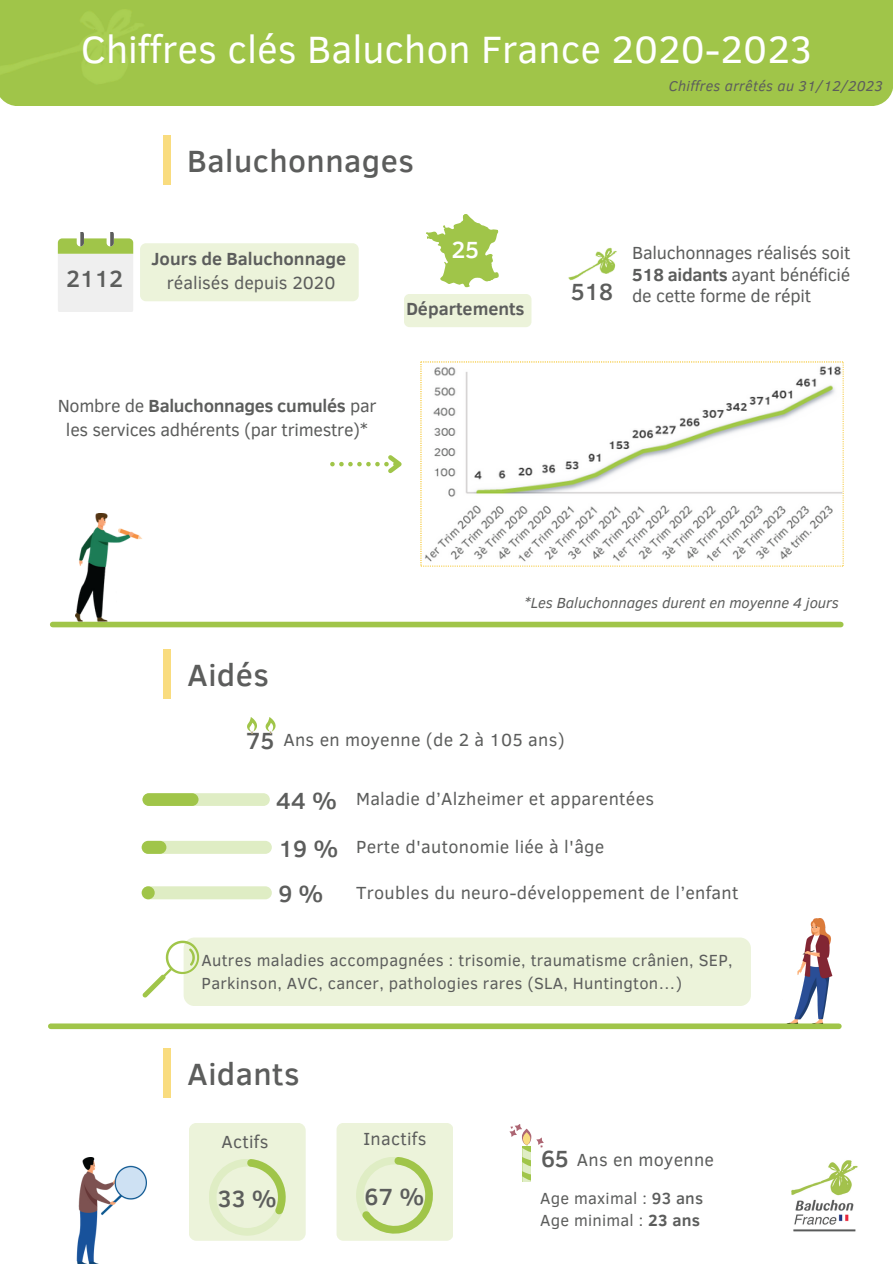
<style>
.page{position:relative;width:893px;height:1264px;background:#fff}
.page>*{position:absolute;margin:0;border:0;box-sizing:border-box;transform-origin:0 0}
.t1{font:39px "Clear Sans";color:#fff}
.t2{font:500 31.5px "Clear Sans";letter-spacing:.015em;color:#5c5d5c}
.t3{font:500 24px "Clear Sans";letter-spacing:-.01em;color:#5c5d5c}
.t4{font:500 24px "Clear Sans";color:#fff}
.t5{font:18px/21.3px "Clear Sans";letter-spacing:.015em;color:#5c5d5c;text-align:justify}
.t6{font:18px/24.8px "Clear Sans";letter-spacing:-.015em;color:#5c5d5c;text-align:center}
.t7{font:700 18px "Clear Sans";color:#5c5d5c}
.t8{font:16.5px/22.5px "Clear Sans";letter-spacing:.015em;color:#5c5d5c}
.t9{font:italic 15px "Clear Sans";letter-spacing:-.005em;color:#5c5d5c}
.t10{font:italic 14.55px "Clear Sans";letter-spacing:.02em;color:#5c5d5c}
.s1{font-weight:700}
.s2{font-weight:500}
</style>
<div class="page">
<div style="left:0;top:0;width:892px;height:106px;background:#a0c549"></div>
<div style="left:53px;top:621px;width:787px;height:6px;background:#a0c549"></div>
<div style="left:163px;top:135px;width:7px;height:50px;background:#f9dc7f"></div>
<svg style="left:426px;top:214px;width:73px;height:74px"></svg>
<img style="left:75px;top:513px;width:67px;height:109px">
<div style="left:140px;top:243px;width:219px;height:58px;background:#ecf3da;border-radius:6px"></div>
<svg style="left:330px;top:455px;width:72px;height:19px"></svg>
<div style="left:404px;top:294px;width:127px;height:33px;background:#ecf3da;border-radius:6px"></div>
<img style="left:568px;top:247px;width:49px;height:34px">
<svg style="left:58px;top:233px;width:75px;height:78px"></svg>
<div style="left:163px;top:649px;width:8px;height:50px;background:#f9dc7f"></div>
<div style="left:142px;top:793px;width:128px;height:13px;background:#dfedc4;border-radius:6px"></div>
<div style="left:142px;top:793px;width:56px;height:13px;background:#a0c549;border-radius:6px"></div>
<img style="left:789px;top:918px;width:50px;height:107px">
<svg style="left:247px;top:717px;width:10px;height:17px"></svg>
<svg style="left:265px;top:717px;width:10px;height:17px"></svg>
<div style="left:142px;top:886px;width:130px;height:13px;background:#dfedc4;border-radius:7px"></div>
<div style="left:142px;top:886px;width:13px;height:13px;background:#a0c549;border-radius:50%"></div>
<svg style="left:143px;top:940px;width:43px;height:57px"></svg>
<div style="left:183px;top:937px;width:567px;height:69px;background:#ecf3da;border-radius:11px"></div>
<div style="left:142px;top:840px;width:130px;height:13px;background:#dfedc4;border-radius:7px"></div>
<div style="left:142px;top:840px;width:24px;height:13px;background:#a0c549;border-radius:7px"></div>
<div style="left:51px;top:1023px;width:787px;height:6px;background:#a0c549"></div>
<div style="left:189px;top:1122px;width:117px;height:118px;background:#ecf3da;border-radius:8px"></div>
<svg style="left:209px;top:1159px;width:76px;height:76px"></svg>
<div style="left:336px;top:1122px;width:117px;height:118px;background:#ecf3da;border-radius:7px"></div>
<svg style="left:356px;top:1157px;width:77px;height:76px"></svg>
<svg style="left:509px;top:1124px;width:35px;height:57px"></svg>
<div style="left:163px;top:1048px;width:8px;height:49px;background:#f9dc7f"></div>
<img style="left:76px;top:1157px;width:71px;height:106px">
<img style="left:791px;top:1160px;width:67px;height:72px">
<svg style="left:421px;top:362px;width:422px;height:204px"></svg>
<p class="t1" style="left:81px;top:21px;width:733px">Chiffres clés Baluchon France 2020-2023</p>
<h3 class="t3" style="left:66px;top:261px;width:59px">2112</h3>
<h5 class="t2" style="left:187px;top:138px;width:228px">Baluchonnages</h5>
<h1 class="t7" style="left:151px;top:245px;width:196px">Jours de Baluchonnage</h1>
<h1 class="t5" style="left:167px;top:271px;width:170px">réalisés depuis 2020</h1>
<p class="t4" style="left:451px;top:232px;width:29px">25</p>
<p class="t7" style="left:406px;top:296px;width:120px">Départements</p>
<h2 class="t6" style="left:58px;top:392px;width:320px">Nombre de <span class="s1">Baluchonnages cumulés</span> par les services adhérents (par trimestre)*</h2>
<p class="t10" style="left:668px;top:75px;width:215px">Chiffres arrêtés au 31/12/2023</p>
<p class="t3" style="left:570px;top:274px;width:44px">518</p>
<h5 class="t5" style="left:632px;top:241px;width:220px">Baluchonnages réalisés soit <span class="s1">518 aidants</span> ayant bénéficié de cette forme de répit</h5>
<p class="t9" style="left:524px;top:591px;width:316px">*Les Baluchonnages durent en moyenne 4 jours</p>
<p class="t2" style="left:188px;top:652px;width:83px">Aidés</p>
<p class="t3" style="left:246px;top:723px;width:30px">75</p>
<p class="t5" style="left:283px;top:728px;width:283px">Ans en moyenne (de 2 à 105 ans)</p>
<h3 class="t3" style="left:276px;top:783px;width:62px">44 %</h3>
<h2 class="t5" style="left:356px;top:787px;width:299px">Maladie d’Alzheimer et apparentées</h2>
<h3 class="t3" style="left:278px;top:830px;width:61px">19 %</h3>
<p class="t5" style="left:356px;top:835px;width:250px">Perte d'autonomie liée à l'âge</p>
<h3 class="t3" style="left:278px;top:876px;width:47px">9 %</h3>
<p class="t5" style="left:356px;top:881px;width:384px">Troubles du neuro-développement de l’enfant</p>
<p class="t8" style="left:201px;top:948px;width:532px">Autres maladies accompagnées : trisomie, traumatisme crânien, SEP,<br>Parkinson, AVC, cancer, pathologies rares (SLA, Huntington…)</p>
<h5 class="t2" style="left:188px;top:1050px;width:113px">Aidants</h5>
<h5 class="t5" style="left:221px;top:1130px;width:48px">Actifs</h5>
<h5 class="t5" style="left:363px;top:1126px;width:64px">Inactifs</h5>
<h3 class="t3" style="left:218px;top:1180px;width:61px">33 %</h3>
<h3 class="t3" style="left:364px;top:1178px;width:61px">67 %</h3>
<h5 class="t3" style="left:541px;top:1140px;width:29px">65</h5>
<p class="t5" style="left:577px;top:1148px;width:138px">Ans en moyenne</p>
<h5 class="t8" style="left:540px;top:1185px;width:165px">Age maximal : <span class="s2">93 ans<br></span>Age minimal : <span class="s1">23 ans</span></h5>
</div>
